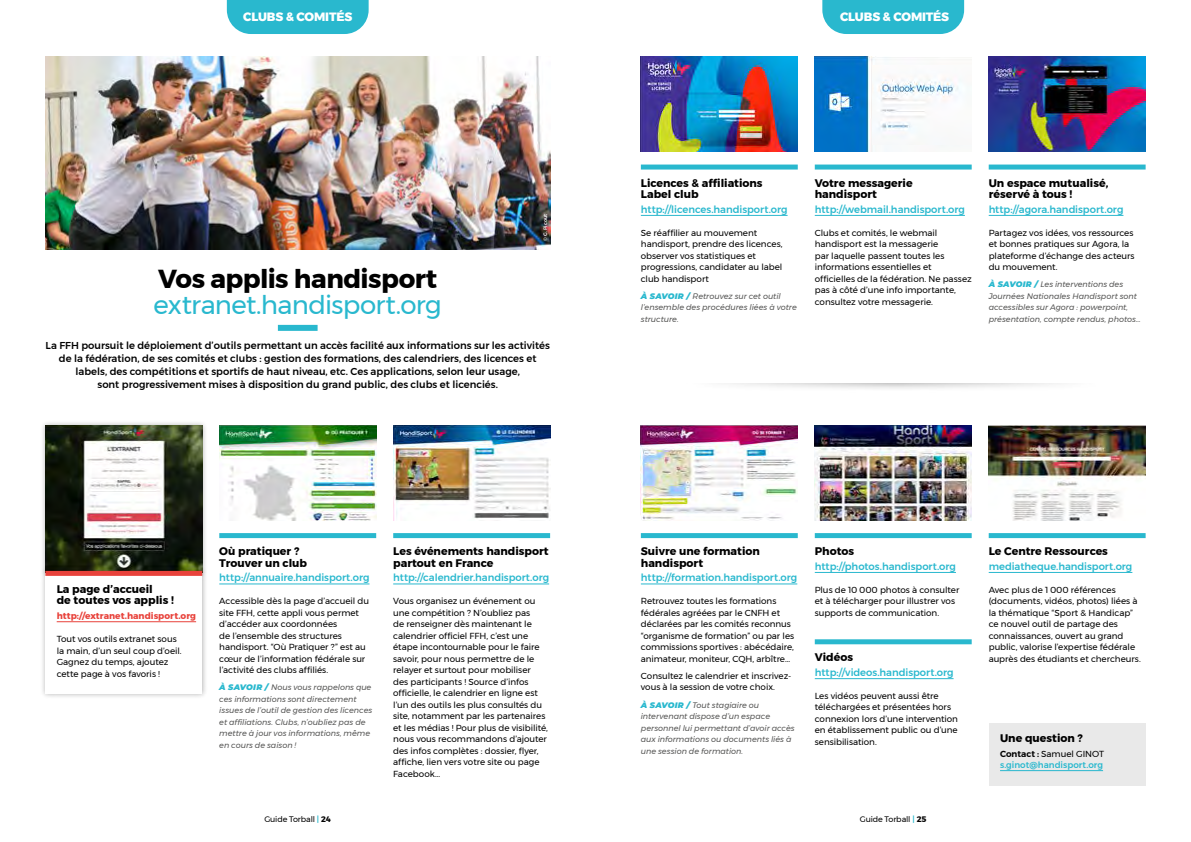
<style>
.page{position:relative;width:1191px;height:842px;background:#fff}
.page>*{position:absolute;margin:0;border:0;box-sizing:border-box;transform-origin:0 0}
.t1{font:26px "Montserrat";letter-spacing:-.025em;color:#29b8ce}
.t2{font:700 26px "Montserrat";letter-spacing:-.02em;color:#000}
.t3{font:800 12px "Montserrat";letter-spacing:-.01em;color:#fff}
.t4{font:700 11px/11.5px "Montserrat";color:#000}
.t5{font:500 10px/13px "Montserrat";color:#000;text-align:center}
.t6{font:500 10px "Montserrat";letter-spacing:-.005em;color:#29b8ce}
.t7{font:700 9px "Montserrat";color:#e8423b}
.t8{font:8.8px/11.5px "Montserrat";letter-spacing:-.005em;color:#000}
.t9{font:500 8.8px/11.5px "Montserrat";color:#29b8ce}
.t10{font:italic 8px/11.5px "Montserrat";letter-spacing:-.005em;color:#575756}
.t11{font:8px "Montserrat";letter-spacing:-.015em;color:#000}
.t12{font:500 5px "Montserrat";letter-spacing:.025em;color:#fff}
.s1{font-weight:900;color:#29b8ce}
.s2{font-weight:600;color:#29b8ce}
.s3{font-weight:700}
.s4{font-weight:600;color:#000}
.s5{font-weight:400;color:#000}
</style>
<div class="page">
<div style="left:278px;top:325px;width:39px;height:6px;background:#29b8ce"></div>
<img style="left:45px;top:56px;width:505px;height:193px">
<div style="left:219px;top:533px;width:157px;height:5px;background:#29b8ce"></div>
<hr style="left:219px;top:584px;width:150px;height:1px;background:#29b8ce">
<img style="left:219px;top:425px;width:157px;height:95px">
<div style="left:393px;top:533px;width:157px;height:5px;background:#29b8ce"></div>
<hr style="left:393px;top:584px;width:156px;height:1px;background:#29b8ce">
<img style="left:393px;top:425px;width:157px;height:95px">
<div style="left:40px;top:420px;width:167px;height:158px;background:#000;opacity:.3"></div>
<img style="left:45px;top:425px;width:157px;height:141px">
<div style="left:40px;top:566px;width:167px;height:134px;background:#000;opacity:.3"></div>
<div style="left:45px;top:574px;width:157px;height:120px;background:#fff"></div>
<div style="left:45px;top:571px;width:157px;height:5px;background:#e8423b"></div>
<hr style="left:57px;top:621px;width:139px;height:1px;background:#e8423b">
<div style="left:641px;top:165px;width:156px;height:5px;background:#29b8ce"></div>
<hr style="left:641px;top:215px;width:146px;height:1px;background:#29b8ce">
<img style="left:641px;top:57px;width:156px;height:95px">
<div style="left:814px;top:533px;width:157px;height:5px;background:#29b8ce"></div>
<hr style="left:814px;top:572px;width:142px;height:1px;background:#29b8ce">
<div style="left:814px;top:639px;width:157px;height:5px;background:#29b8ce"></div>
<hr style="left:814px;top:678px;width:139px;height:1px;background:#29b8ce">
<img style="left:814px;top:425px;width:157px;height:95px">
<div style="left:641px;top:533px;width:156px;height:5px;background:#29b8ce"></div>
<hr style="left:641px;top:584px;width:156px;height:1px;background:#29b8ce">
<img style="left:641px;top:425px;width:156px;height:95px">
<div style="left:988px;top:165px;width:157px;height:5px;background:#29b8ce"></div>
<hr style="left:988px;top:215px;width:135px;height:1px;background:#29b8ce">
<img style="left:988px;top:57px;width:157px;height:95px">
<div style="left:988px;top:723px;width:157px;height:62px;background:#e9e9e9"></div>
<hr style="left:1000px;top:770px;width:103px;height:1px;background:#29b8ce">
<div style="left:814px;top:165px;width:157px;height:5px;background:#29b8ce"></div>
<hr style="left:814px;top:215px;width:151px;height:1px;background:#29b8ce">
<img style="left:814px;top:57px;width:129px;height:95px">
<div style="left:988px;top:533px;width:157px;height:5px;background:#29b8ce"></div>
<hr style="left:988px;top:572px;width:144px;height:1px;background:#29b8ce">
<img style="left:988px;top:425px;width:157px;height:95px">
<div style="left:681px;top:361px;width:424px;height:32px;background:#000;opacity:.5"></div>
<div style="left:641px;top:354px;width:504px;height:29px;background:#fff"></div>
<img style="left:872px;top:66px;width:89px;height:79px">
<div style="left:822px;top:0;width:142px;height:34px;background:#29b8ce"></div>
<div style="left:227px;top:0;width:142px;height:34px;background:#29b8ce"></div>
<h2 class="t3" style="left:243px;top:7px;width:111px">CLUBS &amp; COMITÉS</h2>
<h2 class="t3" style="left:840px;top:7px;width:111px">CLUBS &amp; COMITÉS</h2>
<p class="t12" style="left:541px;top:241px;width:28px;rotate:-90deg">© G.Picout</p>
<h1 class="t2" style="left:158px;top:258px;width:280px">Vos applis handisport</h1>
<h1 class="t1" style="left:154px;top:285px;width:290px">extranet.handisport.org</h1>
<p class="t5" style="left:46px;top:339px;width:506px">La FFH poursuit le déploiement d’outils permettant un accès facilité aux informations sur les activités de la fédération, de ses comités et clubs : gestion des formations, des calendriers, des licences et labels, des compétitions et sportifs de haut niveau, etc. Ces applications, selon leur usage,<br>sont progressivement mises à disposition du grand public, des clubs et licenciés.</p>
<p class="t4" style="left:641px;top:177px;width:123px">Licences &amp; affiliations<br>Label club</p>
<p class="t6" style="left:641px;top:201px;width:148px">http://licences.handisport.org</p>
<p class="t8" style="left:641px;top:227px;width:143px">Se réaffilier au mouvement handisport, prendre des licences, observer vos statistiques et progressions, candidater au label club handisport</p>
<p class="t10" style="left:641px;top:290px;width:157px"><span class="s1">À SAVOIR /</span> Retrouvez sur cet outil l’ensemble des procédures liées à votre structure.</p>
<p class="t4" style="left:814px;top:177px;width:99px">Votre messagerie handisport</p>
<p class="t6" style="left:814px;top:201px;width:152px">http://webmail.handisport.org</p>
<p class="t8" style="left:814px;top:227px;width:158px">Clubs et comités, le webmail handisport est la messagerie<br>par laquelle passent toutes les informations essentielles et officielles de la fédération. Ne passez pas à côté d’une info importante, consultez votre messagerie.</p>
<p class="t4" style="left:988px;top:177px;width:121px">Un espace mutualisé, réservé à tous !</p>
<p class="t6" style="left:988px;top:201px;width:136px">http://agora.handisport.org</p>
<p class="t8" style="left:988px;top:227px;width:147px">Partagez vos idées, vos ressources et bonnes pratiques sur Agora, la plateforme d’échange des acteurs du mouvement.</p>
<p class="t10" style="left:988px;top:279px;width:154px"><span class="s1">À SAVOIR /</span> Les interventions des Journées Nationales Handisport sont accessibles sur Agora : powerpoint, présentation, compte rendus, photos…</p>
<p class="t4" style="left:57px;top:583px;width:119px">La page d’accueil<br>de toutes vos applis !</p>
<p class="t7" style="left:57px;top:609px;width:141px">http://extranet.handisport.org</p>
<p class="t8" style="left:57px;top:633px;width:127px">Tout vos outils extranet sous la main, d’un seul coup d’oeil.<br>Gagnez du temps, ajoutez cette page à vos favoris !</p>
<p class="t4" style="left:219px;top:545px;width:89px">Où pratiquer ?<br>Trouver un club</p>
<p class="t6" style="left:219px;top:570px;width:152px">http://annuaire.handisport.org</p>
<p class="t8" style="left:219px;top:595px;width:151px">Accessible dès la page d’accueil du site FFH, cette appli vous permet d’accéder aux coordonnées<br>de l’ensemble des structures handisport. “Où Pratiquer ?” est au cœur de l’information fédérale sur l’activité des clubs affiliés.</p>
<p class="t10" style="left:219px;top:682px;width:155px"><span class="s1">À SAVOIR /</span> Nous vous rappelons que ces informations sont directement issues de l’outil de gestion des licences et affiliations. Clubs, n’oubliez pas de mettre à jour vos informations, même en cours de saison !</p>
<p class="t4" style="left:393px;top:545px;width:157px">Les événements handisport partout en France</p>
<p class="t6" style="left:393px;top:570px;width:157px">http://calendrier.handisport.org</p>
<p class="t8" style="left:393px;top:595px;width:156px">Vous organisez un événement ou une compétition ? N’oubliez pas<br>de renseigner dès maintenant le calendrier officiel FFH, c’est une étape incontournable pour le faire savoir, pour nous permettre de le relayer et surtout pour mobiliser des participants ! Source d’infos officielle, le calendrier en ligne est l’un des outils les plus consultés du site, notamment par les partenaires et les médias ! Pour plus de visibilité, nous vous recommandons d’ajouter des infos complètes : dossier, flyer, affiche, lien vers votre site ou page Facebook…</p>
<p class="t4" style="left:641px;top:545px;width:120px">Suivre une formation handisport</p>
<p class="t6" style="left:641px;top:570px;width:158px">http://formation.handisport.org</p>
<p class="t8" style="left:641px;top:595px;width:155px">Retrouvez toutes les formations fédérales agréées par le CNFH et déclarées par les comités reconnus “organisme de formation” ou par les commissions sportives : abécédaire, animateur, moniteur, CQH, arbître…</p>
<p class="t8" style="left:641px;top:670px;width:152px">Consultez le calendrier et inscrivez&shy;vous à la session de votre choix.</p>
<p class="t10" style="left:641px;top:699px;width:155px"><span class="s1">À SAVOIR /</span> Tout stagiaire ou intervenant dispose d’un espace personnel lui permettant d’avoir accès aux informations ou documents liés à une session de formation.</p>
<p class="t4" style="left:814px;top:545px;width:41px">Photos</p>
<p class="t6" style="left:814px;top:558px;width:143px">http://photos.handisport.org</p>
<p class="t8" style="left:814px;top:584px;width:146px">Plus de 10 000 photos à consulter et à télécharger pour illustrer vos supports de communication.</p>
<p class="t4" style="left:814px;top:652px;width:40px">Vidéos</p>
<p class="t6" style="left:814px;top:665px;width:140px">http://videos.handisport.org</p>
<p class="t8" style="left:814px;top:690px;width:145px">Les vidéos peuvent aussi être téléchargées et présentées hors connexion lors d’une intervention en établissement public ou d’une sensibilisation.</p>
<p class="t11" style="left:264px;top:813px;width:68px">Guide Torball <span class="s2">|</span> <span class="s3">24</span></p>
<p class="t11" style="left:860px;top:813px;width:68px">Guide Torball <span class="s2">|</span> <span class="s3">25</span></p>
<p class="t4" style="left:988px;top:545px;width:121px">Le Centre Ressources</p>
<p class="t6" style="left:988px;top:558px;width:145px">mediatheque.handisport.org</p>
<p class="t8" style="left:988px;top:584px;width:154px">Avec plus de 1 000 références (documents, vidéos, photos) liées à la thématique “Sport &amp; Handicap” ce nouvel outil de partage des connaissances, ouvert au grand public, valorise l’expertise fédérale auprès des étudiants et chercheurs.</p>
<p class="t4" style="left:1000px;top:733px;width:84px">Une question ?</p>
<p class="t9" style="left:1000px;top:748px;width:105px"><span class="s4">Contact :</span> <span class="s5">Samuel GINOT </span>s.ginot@handisport.org</p>
</div>
